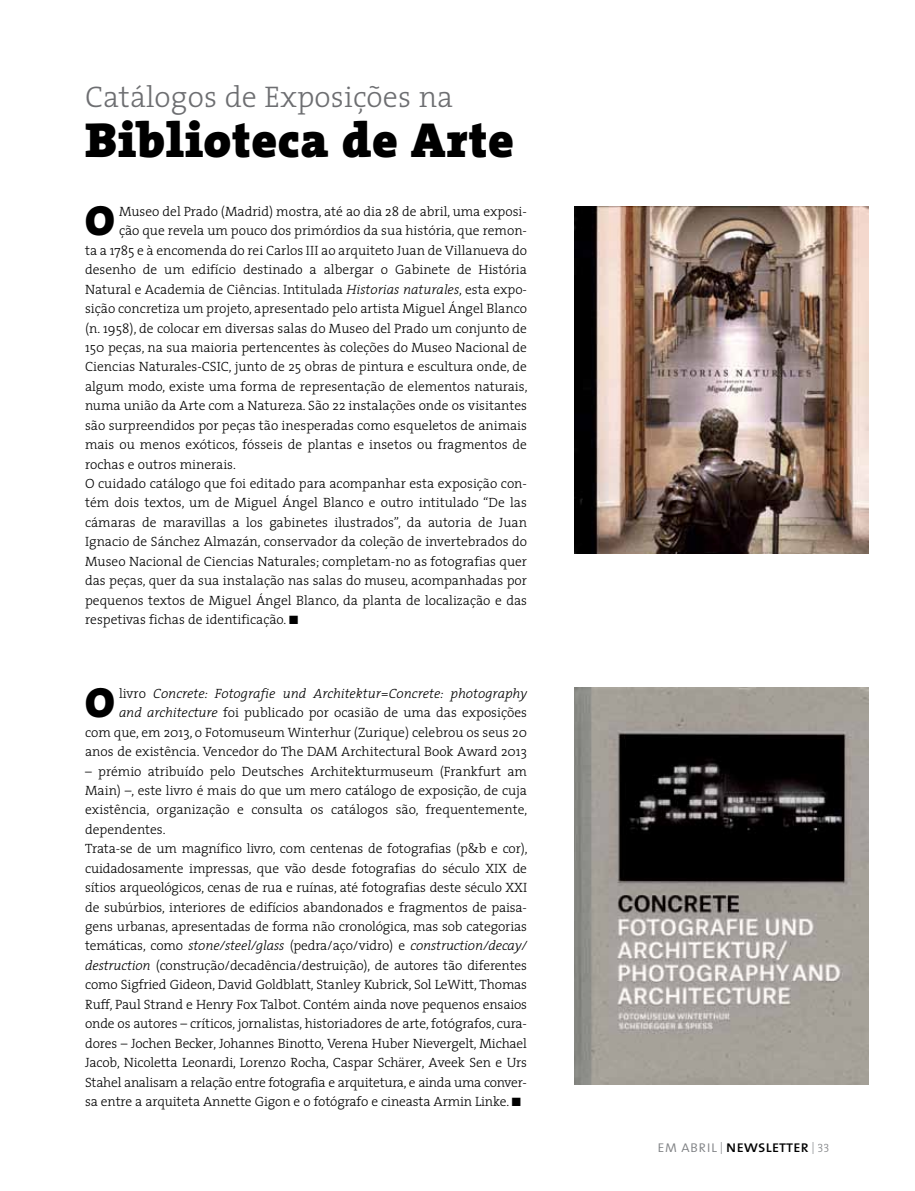
<style>
.page{position:relative;width:915px;height:1191px;background:#fff}
.page>*{position:absolute;margin:0;border:0;box-sizing:border-box;transform-origin:0 0}
.t1{font:900 49.5px "The Serif";letter-spacing:.01em;color:#000}
.t2{font:42.3px "The Sans Black Caps";color:#000}
.t3{font:300 30px "The Serif";letter-spacing:.005em;color:#6d6e71}
.t4{font:16.5px "The Mix Caps";letter-spacing:-.01em;color:#000}
.t5{font:300 13.5px/19.5px "The Serif";color:#000;text-align:right}
.s1{font-style:italic}
.s2{font-family:"The Mix Light Caps";color:#808285}
.s3{font-family:"The Serif Light Caps";font-size:12px;color:#808285}
</style>
<div class="page">
<img style="left:574px;top:688px;width:293px;height:396px">
<img style="left:574px;top:206px;width:293px;height:347px">
<h3 class="t3" style="left:85px;top:72px;width:369px">Catálogos de Exposições na</h3>
<h1 class="t1" style="left:85px;top:98px;width:430px">Biblioteca de Arte</h1>
<h2 class="t2" style="left:85px;top:185px;width:31px">O</h2>
<p class="t5" style="left:119px;top:201px;width:409px">Museo del Prado (Madrid) mostra, até ao dia 28 de abril, uma exposi‑</p>
<p class="t5" style="left:119px;top:221px;width:409px">ção que revela um pouco dos primórdios da sua história, que remon‑</p>
<p class="t5" style="left:85px;top:240px;width:443px">ta a 1785 e à encomenda do rei Carlos III ao arquiteto Juan de Villanueva do</p>
<p class="t5" style="left:85px;top:259px;width:443px">desenho de um edifício destinado a albergar o Gabinete de História</p>
<p class="t5" style="left:85px;top:279px;width:443px">Natural e Academia de Ciências. Intitulada <span class="s1">Historias naturales</span>, esta expo‑</p>
<p class="t5" style="left:85px;top:298px;width:443px">sição concretiza um projeto, apresentado pelo artista Miguel Ángel Blanco</p>
<p class="t5" style="left:85px;top:318px;width:443px">(n. 1958), de colocar em diversas salas do Museo del Prado um conjunto de</p>
<p class="t5" style="left:85px;top:337px;width:443px">150 peças, na sua maioria pertencentes às coleções do Museo Nacional de</p>
<p class="t5" style="left:85px;top:357px;width:443px">Ciencias Naturales-CSIC, junto de 25 obras de pintura e escultura onde, de</p>
<p class="t5" style="left:85px;top:376px;width:444px">algum modo, existe uma forma de representação de elementos naturais,</p>
<p class="t5" style="left:85px;top:395px;width:443px">numa união da Arte com a Natureza. São 22 instalações onde os visitantes</p>
<p class="t5" style="left:85px;top:415px;width:443px">são surpreendidos por peças tão inesperadas como esqueletos de animais</p>
<p class="t5" style="left:85px;top:434px;width:443px">mais ou menos exóticos, fósseis de plantas e insetos ou fragmentos de</p>
<p class="t5" style="left:85px;top:454px;width:152px">rochas e outros minerais.</p>
<p class="t5" style="left:85px;top:473px;width:443px">O cuidado catálogo que foi editado para acompanhar esta exposição con‑</p>
<p class="t5" style="left:85px;top:493px;width:443px">tém dois textos, um de Miguel Ángel Blanco e outro intitulado “De las</p>
<p class="t5" style="left:85px;top:512px;width:443px">cámaras de maravillas a los gabinetes ilustrados”, da autoria de Juan</p>
<p class="t5" style="left:85px;top:531px;width:443px">Ignacio de Sánchez Almazán, conservador da coleção de invertebrados do</p>
<p class="t5" style="left:85px;top:551px;width:443px">Museo Nacional de Ciencias Naturales; completam-no as fotografias quer</p>
<p class="t5" style="left:85px;top:570px;width:443px">das peças, quer da sua instalação nas salas do museu, acompanhadas por</p>
<p class="t5" style="left:85px;top:590px;width:443px">pequenos textos de Miguel Ángel Blanco, da planta de localização e das</p>
<p class="t5" style="left:85px;top:609px;width:214px">respetivas fichas de identificação. ■</p>
<p class="t5" style="left:85px;top:683px;width:443px">livro <span class="s1">Concrete: Fotografie und Architektur=Concrete: photography<br>and architecture</span> foi publicado por ocasião de uma das exposições<br>com que, em 2013, o Fotomuseum Winterhur (Zurique) celebrou os seus 20 anos de existência. Vencedor do The DAM Architectural Book Award 2013</p>
<p class="t5" style="left:85px;top:761px;width:444px;text-align:left">– prémio atribuído pelo Deutsches Architekturmuseum (Frankfurt am Main) –, este livro é mais do que um mero catálogo de exposição, de cuja existência, organização e consulta os catálogos são, frequentemente, dependentes.<br>Trata-se de um magnífico livro, com centenas de fotografias (p&amp;b e cor), cuidadosamente impressas, que vão desde fotografias do século XIX de sítios arqueológicos, cenas de rua e ruínas, até fotografias deste século XXI de subúrbios, interiores de edifícios abandonados e fragmentos de paisa‑ gens urbanas, apresentadas de forma não cronológica, mas sob categorias temáticas, como <span class="s1">stone/steel/glass</span> (pedra/aço/vidro) e <span class="s1">construction/decay/ destruction</span> (construção/decadência/destruição), de autores tão diferentes como Sigfried Gideon, David Goldblatt, Stanley Kubrick, Sol LeWitt, Thomas Ruff, Paul Strand e Henry Fox Talbot. Contém ainda nove pequenos ensaios onde os autores – críticos, jornalistas, historiadores de arte, fotógrafos, cura‑ dores – Jochen Becker, Johannes Binotto, Verena Huber Nievergelt, Michael Jacob, Nicoletta Leonardi, Lorenzo Rocha, Caspar Schärer, Aveek Sen e Urs Stahel analisam a relação entre fotografia e arquitetura, e ainda uma conver‑ sa entre a arquiteta Annette Gigon e o fotógrafo e cineasta Armin Linke. ■</p>
<h2 class="t2" style="left:85px;top:667px;width:31px">O</h2>
<p class="t4" style="left:656px;top:1132px;width:174px"><span class="s2">em abril</span> <span class="s3">|</span> newsletter <span class="s3">| 33</span></p>
</div>
